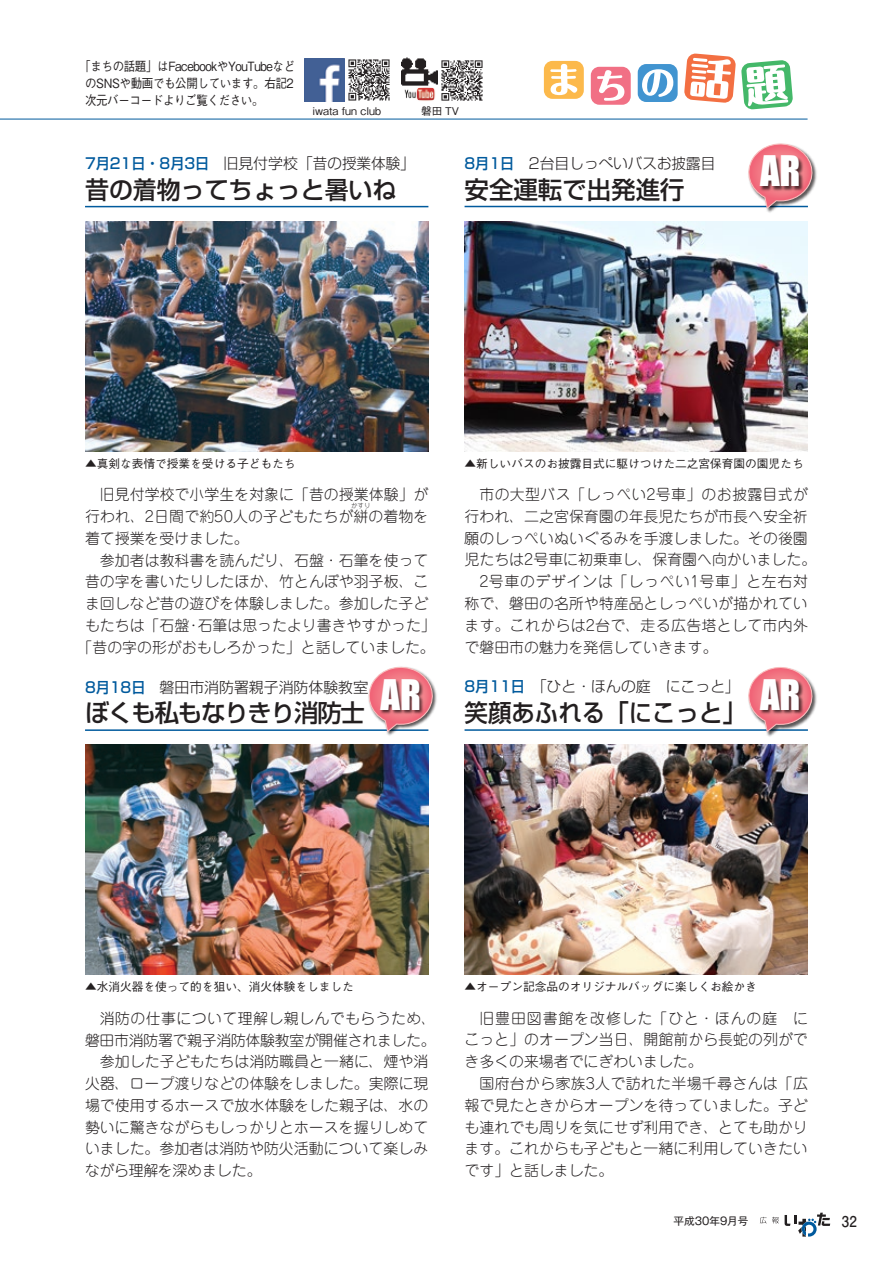
<style>
.page{position:relative;width:893px;height:1263px;background:#fff}
.page>*{position:absolute;margin:0;border:0;box-sizing:border-box;transform-origin:0 0}
.t1{font:38.7px "Impact";color:#fff}
.t2{font:500 24.45px "Shin Go Pro";color:#231f20}
.t3{font:500 24.45px "Shin Go Pro";color:#231f20;scale:.96 1}
.t4{font:500 24.45px "Shin Go Pro";letter-spacing:-.05em;color:#231f20}
.t5{font:300 14.85px/21.8px "Jun 101 Pro";letter-spacing:.005em;color:#231f20;text-align:justify}
.t6{font:300 14.85px "Shin Go Pro";color:#231f20}
.t7{font:300 14.85px "Jun 101 Pro";letter-spacing:.025em;color:#231f20}
.t8{font:300 14.85px "Jun 101 Pro";letter-spacing:.05em;color:#231f20}
.t9{font:700 14.85px "Futo Go B101 Pro";color:#231f20;scale:.9 1}
.t10{font:500 12.75px/17px "Gothic BBB Pro";letter-spacing:-.03em;color:#231f20;text-align:justify;scale:.9 1}
.t11{font:500 11.7px "Gothic BBB Pro";color:#231f20}
.t12{font:500 10.65px "Gothic BBB Pro";color:#231f20}
.t13{font:10.65px "Gothic MB101 Pro";color:#231f20}
.t14{font:300 6.45px "Jun 101 Pro";color:#231f20}
.s1{font-weight:500;color:#015a9d}
</style>
<div class="page">
<svg style="left:760px;top:1217px;width:19px;height:6px"></svg>
<svg style="left:785px;top:1213px;width:45px;height:23px"></svg>
<svg style="left:538px;top:53px;width:269px;height:66px"></svg>
<hr style="left:0;top:119px;width:808px;height:1px;background:#015a9d">
<img style="left:401px;top:57px;width:37px;height:22px">
<img style="left:401px;top:79px;width:37px;height:22px">
<img style="left:441px;top:60px;width:42px;height:41px">
<img style="left:348px;top:59px;width:42px;height:42px">
<img style="left:304px;top:59px;width:41px;height:43px">
<hr style="left:465px;top:206px;width:343px;height:1px;background:#015a9d">
<hr style="left:465px;top:729px;width:343px;height:2px;background:#015a9d">
<hr style="left:85px;top:206px;width:343px;height:1px;background:#015a9d">
<hr style="left:85px;top:729px;width:343px;height:2px;background:#015a9d">
<img style="left:465px;top:221px;width:343px;height:230px">
<img style="left:465px;top:745px;width:343px;height:230px">
<img style="left:85px;top:222px;width:343px;height:229px">
<img style="left:767px;top:169px;width:50px;height:44px">
<svg style="left:744px;top:143px;width:72px;height:67px"></svg>
<img style="left:758px;top:150px;width:48px;height:55px">
<img style="left:766px;top:693px;width:51px;height:44px">
<svg style="left:744px;top:667px;width:72px;height:66px"></svg>
<img style="left:758px;top:674px;width:48px;height:55px">
<svg style="left:365px;top:666px;width:72px;height:67px"></svg>
<img style="left:378px;top:673px;width:49px;height:56px">
<img style="left:85px;top:745px;width:343px;height:230px">
<p class="t10" style="left:85px;top:56px;width:235px;text-indent:-6px">「まちの話題」はFacebookやYouTubeなどのSNSや動画でも公開しています。右記2次元バーコードよりご覧ください。</p>
<p class="t12" style="left:312px;top:102px;width:70px">iwata fun club</p>
<p class="t6" style="left:85px;top:151px;width:331px"><span class="s1">7月21日・8月3日　</span>旧見付学校「昔の授業体験「</p>
<h2 class="t2" style="left:85px;top:169px;width:313px">昔の着物ってちょっと暑いね</h2>
<p class="t12" style="left:421px;top:102px;width:39px">磐田 TV</p>
<p class="t6" style="left:465px;top:151px;width:252px"><span class="s1">8月1日　</span>2台目しっぺいバスお披露目</p>
<h2 class="t2" style="left:465px;top:169px;width:222px">安全運転で出発進行</h2>
<h1 class="t1" style="left:760px;top:141px;width:42px">AR</h1>
<p class="t11" style="left:85px;top:454px;width:212px">▲真剣な表情で授業を受ける子どもたち</p>
<p class="t5" style="left:85px;top:482px;width:345px;text-align:right">旧見付学校で小学生を対象に「昔の授業体験」が行われ、2日間で約50人の子どもたちが絣の着物を</p>
<p class="t14" style="left:351px;top:501px;width:21px">かすり</p>
<p class="t5" style="left:85px;top:526px;width:165px">着て授業を受けました。</p>
<p class="t5" style="left:100px;top:547px;width:330px">参加者は教科書を読んだり、石盤・石筆を使って</p>
<p class="t5" style="left:85px;top:569px;width:345px">昔の字を書いたりしたほか、竹とんぼや羽子板、こ</p>
<p class="t5" style="left:85px;top:591px;width:345px">ま回しなど昔の遊びを体験しました。参加した子ど</p>
<p class="t5" style="left:198px;top:613px;width:240px">石筆は思ったより書きやすかった「</p>
<p class="t5" style="left:78px;top:613px;width:359px;text-indent:7px">もたちは「石盤<br>「昔の字の形がおもしろかった」と話していました。</p>
<p class="t5" style="left:186px;top:613px;width:16px">・</p>
<p class="t6" style="left:85px;top:675px;width:284px"><span class="s1">8月18日　</span>磐田市消防署親子消防体験教室</p>
<h2 class="t4" style="left:85px;top:693px;width:281px">ぼくも私もなりきり消防士</h2>
<h1 class="t1" style="left:380px;top:665px;width:42px">AR</h1>
<p class="t11" style="left:465px;top:454px;width:341px">▲新しいバスのお披露目式に駆けつけた二之宮保育園の園児たち</p>
<p class="t7" style="left:479px;top:483px;width:330px">市の大型バス「しっぺい2号車」のお披露目式が</p>
<p class="t5" style="left:465px;top:504px;width:345px">行われ、二之宮保育園の年長児たちが市長へ安全祈</p>
<p class="t5" style="left:465px;top:525px;width:345px">願のしっぺいぬいぐるみを手渡しました。その後園</p>
<p class="t5" style="left:465px;top:547px;width:353px">児たちは2号車に初乗車し、保育園へ向かいました。</p>
<p class="t8" style="left:479px;top:570px;width:330px">2号車のデザインは「しっぺい1号車」と左右対</p>
<p class="t5" style="left:465px;top:591px;width:345px">称で、磐田の名所や特産品としっぺいが描かれてい</p>
<p class="t7" style="left:465px;top:613px;width:345px">ます。これからは2台で、走る広告塔として市内外</p>
<p class="t5" style="left:465px;top:634px;width:254px">で磐田市の魅力を発信していきます。</p>
<p class="t6" style="left:465px;top:675px;width:276px"><span class="s1">8月11日　</span>「ひと・ほんの庭　にこっと「</p>
<h2 class="t3" style="left:465px;top:693px;width:295px">笑顔あふれる「にこっと「</h2>
<h1 class="t1" style="left:760px;top:665px;width:42px">AR</h1>
<p class="t11" style="left:85px;top:977px;width:270px">▲水消火器を使って的を狙い、消火体験をしました</p>
<p class="t5" style="left:85px;top:1005px;width:352px;text-align:left;text-indent:15px">消防の仕事について理解し親しんでもらうため、磐田市消防署で親子消防体験教室が開催されました。　参加した子どもたちは消防職員と一緒に、煙や消火器、ロープ渡りなどの体験をしました。実際に現場で使用するホースで放水体験をした親子は、水の勢いに驚きながらもしっかりとホースを握りしめていました。参加者は消防や防火活動について楽しみながら理解を深めました。</p>
<p class="t11" style="left:465px;top:977px;width:294px">▲オープン記念品のオリジナルバッグに楽しくお絵かき</p>
<p class="t5" style="left:465px;top:1005px;width:345px;text-indent:15px">旧豊田図書館を改修した「ひと・ほんの庭　にこっと」のオープン当日、開館前から長蛇の列ができ多くの来場者でにぎわいました。</p>
<p class="t5" style="left:465px;top:1071px;width:345px;text-indent:15px">国府台から家族3人で訪れた半場千尋さんは「広報で見たときからオープンを待っていました。子ども連れでも周りを気にせず利用でき、とても助かります。これからも子どもと一緒に利用していきたいです」と話しました。</p>
<p class="t13" style="left:674px;top:1212px;width:76px">平成30年9月号</p>
<p class="t9" style="left:842px;top:1209px;width:18px">32</p>
</div>
